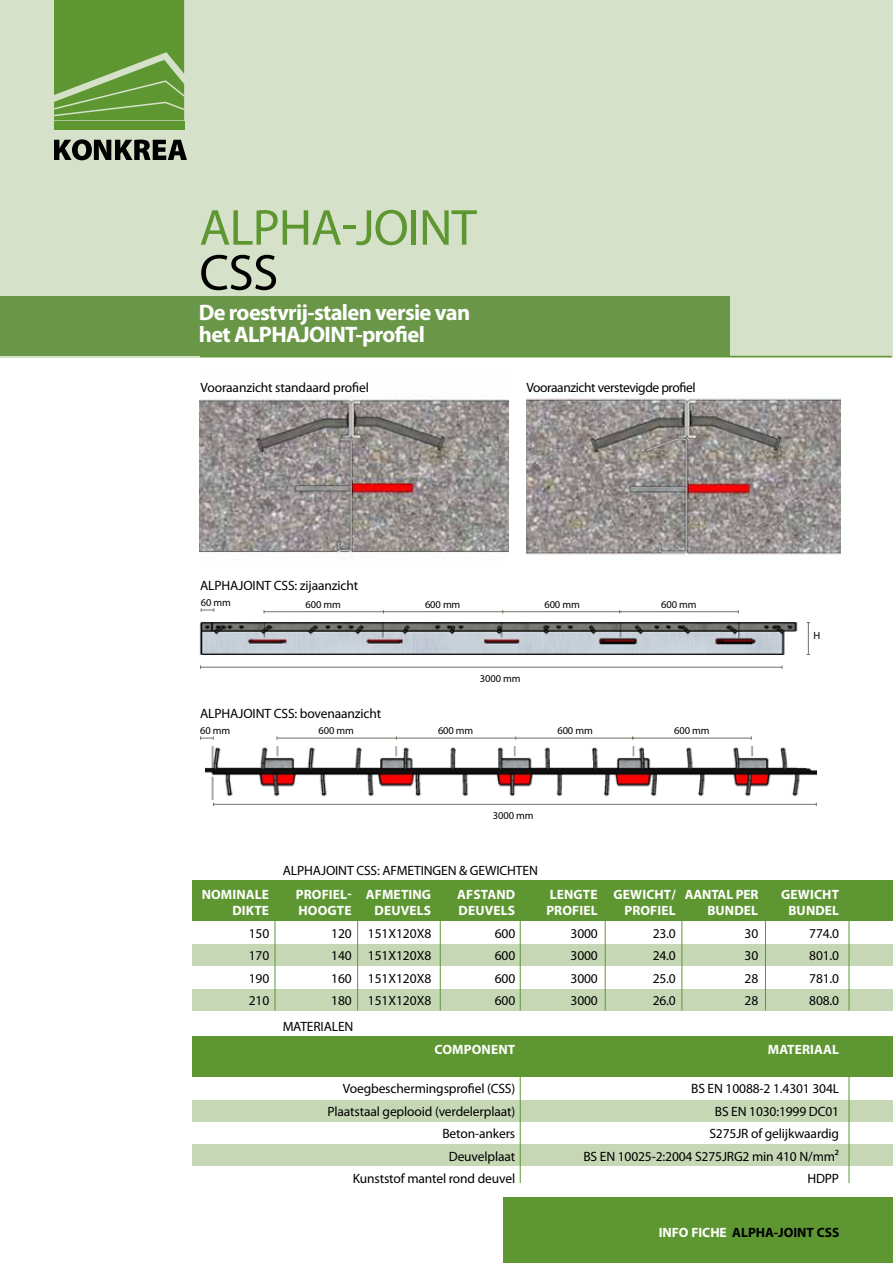
<style>
.page{position:relative;width:893px;height:1263px;background:#fff}
.page>*{position:absolute;margin:0;border:0;box-sizing:border-box;transform-origin:0 0}
.t1{font:51px "Myriad Pro";letter-spacing:-.02em;color:#5e9732}
.t2{font:51px "Myriad Pro";color:#000}
.t3{font:700 22.5px/22.5px "Myriad Pro";letter-spacing:-.03em;color:#fff}
.t4{font:13.5px "Myriad Pro";letter-spacing:-.01em;color:#000}
.t5{font:700 13.5px "Myriad Pro";letter-spacing:.01em;color:#fff}
.t6{font:13.5px "Myriad Pro";letter-spacing:-.03em;color:#000}
.t7{font:700 13.5px "Myriad Pro";color:#000}
.t8{font:10.5px "Myriad Pro";letter-spacing:-.01em;color:#000}
.s1{color:#fff}
</style>
<div class="page">
<div style="left:504px;top:1197px;width:389px;height:66px;background:#5e9732"></div>
<div style="left:0;top:0;width:893px;height:357px;background:#d5e2c9"></div>
<div style="left:0;top:296px;width:730px;height:60px;background:#699747"></div>
<div style="left:193px;top:881px;width:700px;height:40px;background:#5e9732"></div>
<div style="left:193px;top:1036px;width:700px;height:40px;background:#5e9732"></div>
<div style="left:193px;top:945px;width:700px;height:21px;background:#c5d7b4"></div>
<div style="left:193px;top:1100px;width:700px;height:21px;background:#c5d7b4"></div>
<div style="left:193px;top:989px;width:700px;height:21px;background:#c5d7b4"></div>
<div style="left:193px;top:1144px;width:700px;height:22px;background:#c5d7b4"></div>
<svg style="left:54px;top:0;width:130px;height:120px;background:#689d3f"></svg>
<div style="left:54px;top:122px;width:130px;height:8px;background:#5e9732"></div>
<svg style="left:54px;top:139px;width:133px;height:21px"></svg>
<hr style="left:200px;top:356px;width:692px;height:1px;background:#5e9732">
<hr style="left:275px;top:881px;width:1px;height:129px;background:#5e9732">
<hr style="left:357px;top:881px;width:1px;height:129px;background:#5e9732">
<hr style="left:440px;top:881px;width:1px;height:129px;background:#5e9732">
<hr style="left:520px;top:881px;width:1px;height:129px;background:#5e9732">
<hr style="left:520px;top:1036px;width:1px;height:147px;background:#5e9732">
<hr style="left:605px;top:881px;width:1px;height:129px;background:#5e9732">
<hr style="left:765px;top:881px;width:1px;height:129px;background:#5e9732">
<hr style="left:681px;top:881px;width:1px;height:129px;background:#5e9732">
<hr style="left:849px;top:881px;width:1px;height:129px;background:#5e9732">
<hr style="left:849px;top:1036px;width:1px;height:147px;background:#5e9732">
<img style="left:206px;top:747px;width:611px;height:52px">
<img style="left:199px;top:622px;width:609px;height:33px">
<hr style="left:383px;top:611px;width:119px;height:1px;background:#727265">
<hr style="left:396px;top:738px;width:119px;height:1px;background:#727265">
<hr style="left:503px;top:611px;width:119px;height:1px;background:#727265">
<hr style="left:516px;top:738px;width:119px;height:1px;background:#727265">
<hr style="left:620px;top:611px;width:118px;height:1px;background:#727265">
<hr style="left:633px;top:738px;width:118px;height:1px;background:#727265">
<hr style="left:214px;top:804px;width:602px;height:1px;background:#727265">
<hr style="left:201px;top:667px;width:581px;height:1px;background:#727265">
<hr style="left:264px;top:611px;width:119px;height:1px;background:#727265">
<svg style="left:200px;top:736px;width:14px;height:4px"></svg>
<svg style="left:201px;top:608px;width:13px;height:4px"></svg>
<hr style="left:277px;top:738px;width:119px;height:1px;background:#727265">
<hr style="left:808px;top:622px;width:1px;height:32px;background:#727265">
<img style="left:199px;top:395px;width:310px;height:163px">
<img style="left:526px;top:398px;width:315px;height:157px">
<h1 class="t1" style="left:199px;top:196px;width:279px">ALPHA-JOINT</h1>
<h1 class="t2" style="left:199px;top:241px;width:80px">CSS</h1>
<h2 class="t3" style="left:199px;top:300px;width:273px">De roestvrij-stalen versie van het ALPHAJOINT-profiel</h2>
<p class="t4" style="left:201px;top:379px;width:170px">Vooraanzicht standaard profiel</p>
<p class="t6" style="left:526px;top:379px;width:171px">Vooraanzicht verstevigde profiel</p>
<p class="t4" style="left:200px;top:577px;width:160px">ALPHAJOINT CSS: zijaanzicht</p>
<p class="t8" style="left:201px;top:596px;width:32px">60 mm</p>
<p class="t8" style="left:306px;top:598px;width:37px">600 mm</p>
<p class="t4" style="left:200px;top:705px;width:183px">ALPHAJOINT CSS: bovenaanzicht</p>
<p class="t8" style="left:200px;top:724px;width:32px">60 mm</p>
<p class="t8" style="left:319px;top:724px;width:37px">600 mm</p>
<p class="t8" style="left:425px;top:598px;width:37px">600 mm</p>
<p class="t8" style="left:544px;top:598px;width:37px">600 mm</p>
<p class="t8" style="left:480px;top:672px;width:42px">3000 mm</p>
<p class="t8" style="left:438px;top:724px;width:37px">600 mm</p>
<p class="t8" style="left:557px;top:724px;width:37px">600 mm</p>
<p class="t8" style="left:493px;top:809px;width:42px">3000 mm</p>
<p class="t4" style="left:283px;top:863px;width:257px">ALPHAJOINT CSS: AFMETINGEN &amp; GEWICHTEN</p>
<p class="t8" style="left:661px;top:598px;width:37px">600 mm</p>
<p class="t8" style="left:674px;top:724px;width:37px">600 mm</p>
<p class="t8" style="left:813px;top:629px;width:8px">H</p>
<p class="t5" style="left:202px;top:885px;width:69px">NOMINALE</p>
<p class="t5" style="left:296px;top:885px;width:137px">PROFIEL- AFMETING</p>
<p class="t5" style="left:457px;top:885px;width:60px">AFSTAND</p>
<p class="t5" style="left:550px;top:885px;width:210px">LENGTE GEWICHT/ AANTAL PER</p>
<p class="t5" style="left:781px;top:885px;width:59px">GEWICHT</p>
<p class="t5" style="left:232px;top:902px;width:38px">DIKTE</p>
<p class="t5" style="left:299px;top:902px;width:55px">HOOGTE</p>
<p class="t5" style="left:375px;top:902px;width:58px">DEUVELS</p>
<p class="t5" style="left:459px;top:902px;width:58px">DEUVELS</p>
<p class="t5" style="left:546px;top:902px;width:53px">PROFIEL</p>
<p class="t5" style="left:624px;top:902px;width:53px">PROFIEL</p>
<p class="t5" style="left:707px;top:902px;width:52px">BUNDEL</p>
<p class="t5" style="left:788px;top:902px;width:52px">BUNDEL</p>
<p class="t4" style="left:249px;top:925px;width:22px">150</p>
<p class="t4" style="left:331px;top:925px;width:102px">120 151X120X8</p>
<p class="t4" style="left:495px;top:925px;width:22px">600</p>
<p class="t4" style="left:570px;top:925px;width:29px">3000</p>
<p class="t4" style="left:653px;top:925px;width:25px">23.0</p>
<p class="t4" style="left:745px;top:925px;width:15px">30</p>
<p class="t4" style="left:809px;top:925px;width:31px">774.0</p>
<p class="t4" style="left:249px;top:947px;width:22px">170</p>
<p class="t4" style="left:331px;top:947px;width:102px">140 151X120X8</p>
<p class="t4" style="left:495px;top:947px;width:22px">600</p>
<p class="t4" style="left:570px;top:947px;width:29px">3000</p>
<p class="t4" style="left:653px;top:947px;width:25px">24.0</p>
<p class="t4" style="left:745px;top:947px;width:15px">30</p>
<p class="t4" style="left:809px;top:947px;width:31px">801.0</p>
<p class="t4" style="left:249px;top:970px;width:22px">190</p>
<p class="t4" style="left:331px;top:970px;width:102px">160 151X120X8</p>
<p class="t4" style="left:495px;top:970px;width:22px">600</p>
<p class="t4" style="left:570px;top:970px;width:29px">3000</p>
<p class="t4" style="left:653px;top:970px;width:25px">25.0</p>
<p class="t4" style="left:745px;top:970px;width:15px">28</p>
<p class="t4" style="left:809px;top:970px;width:31px">781.0</p>
<p class="t4" style="left:249px;top:992px;width:22px">210</p>
<p class="t4" style="left:331px;top:992px;width:102px">180 151X120X8</p>
<p class="t4" style="left:495px;top:992px;width:22px">600</p>
<p class="t4" style="left:570px;top:992px;width:29px">3000</p>
<p class="t4" style="left:653px;top:992px;width:25px">26.0</p>
<p class="t4" style="left:745px;top:992px;width:15px">28</p>
<p class="t4" style="left:809px;top:992px;width:31px">808.0</p>
<p class="t5" style="left:435px;top:1041px;width:82px">COMPONENT</p>
<p class="t5" style="left:768px;top:1041px;width:73px">MATERIAAL</p>
<p class="t4" style="left:343px;top:1080px;width:174px">Voegbeschermingsprofiel (CSS)</p>
<p class="t4" style="left:691px;top:1080px;width:149px">BS EN 10088-2 1.4301 304L</p>
<p class="t4" style="left:327px;top:1103px;width:189px">Plaatstaal geplooid (verdelerplaat)</p>
<p class="t4" style="left:715px;top:1103px;width:126px">BS EN 1030:1999 DC01</p>
<p class="t4" style="left:442px;top:1125px;width:74px">Beton-ankers</p>
<p class="t4" style="left:709px;top:1125px;width:131px">S275JR of gelijkwaardig</p>
<p class="t4" style="left:449px;top:1148px;width:68px">Deuvelplaat</p>
<p class="t4" style="left:583px;top:1148px;width:257px">BS EN 10025-2:2004 S275JRG2 min 410 N/mm²</p>
<p class="t4" style="left:353px;top:1170px;width:164px">Kunststof mantel rond deuvel</p>
<p class="t4" style="left:807px;top:1170px;width:33px">HDPP</p>
<p class="t4" style="left:283px;top:1018px;width:72px">MATERIALEN</p>
<p class="t7" style="left:659px;top:1223px;width:182px"><span class="s1">INFO FICHE</span> ALPHA-JOINT CSS</p>
</div>
